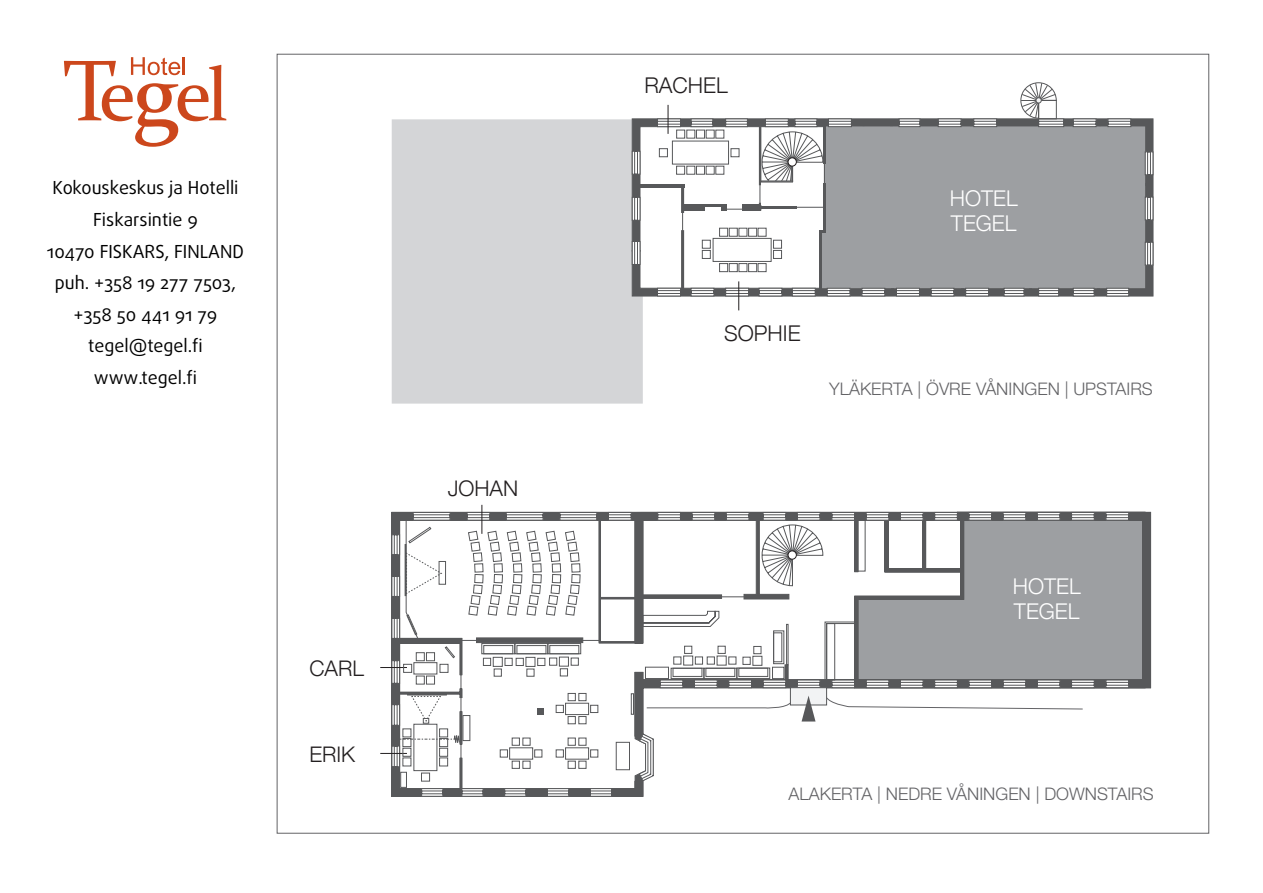
<style>
.page{position:relative;width:1263px;height:893px;background:#fff}
.page>*{position:absolute;margin:0;border:0;box-sizing:border-box;transform-origin:0 0}
.t1{font:300 21.75px/25px "Helvetica Neue";color:#fff}
.t2{font:300 21.75px "Helvetica Neue";color:#231f20}
.t3{font:300 21.45px "Helvetica Neue";color:#231f20}
.t4{font:18px/31.5px "Daxline Pro";color:#000;text-align:center}
.t5{font:300 17.4px "Helvetica Neue LT Std";color:#636366}
</style>
<div class="page">
<svg style="left:64px;top:57px;width:162px;height:90px"></svg>
<svg style="left:392px;top:119px;width:761px;height:285px;fill:#d4d5d7"></svg>
<svg style="left:632px;top:119px;width:521px;height:177px"></svg>
<div style="left:765px;top:237px;width:8px;height:8px;border:1px solid #fff;border-radius:50%"></div>
<svg style="left:1094px;top:512px;width:57px;height:177px"></svg>
<svg style="left:1105px;top:680px;width:24px;height:8px"></svg>
<svg style="left:1105px;top:512px;width:24px;height:8px"></svg>
<hr style="left:639px;top:184px;width:45px;height:4px;background:#57585a">
<hr style="left:681px;top:184px;width:3px;height:29px;background:#57585a">
<hr style="left:681px;top:230px;width:3px;height:59px;background:#57585a">
<div style="left:683px;top:205px;width:22px;height:6px;background:#57585a"></div>
<div style="left:742px;top:205px;width:19px;height:6px;background:#57585a"></div>
<hr style="left:683px;top:205px;width:39px;height:2px;background:#57585a">
<hr style="left:961px;top:232px;width:3px;height:57px;background:#57585a">
<hr style="left:891px;top:232px;width:2px;height:57px;background:#57585a">
<hr style="left:1029px;top:232px;width:3px;height:57px;background:#57585a">
<hr style="left:1097px;top:232px;width:3px;height:57px;background:#57585a">
<svg style="left:722px;top:205px;width:20px;height:6px"></svg>
<svg style="left:682px;top:213px;width:1px;height:17px"></svg>
<svg style="left:702px;top:240px;width:9px;height:19px"></svg>
<div style="left:713px;top:238px;width:58px;height:24px;border:1px solid #57585a"></div>
<div style="left:729px;top:263px;width:8px;height:9px;border:1px solid #57585a"></div>
<div style="left:719px;top:263px;width:9px;height:9px;border:1px solid #57585a"></div>
<div style="left:748px;top:263px;width:9px;height:9px;border:1px solid #57585a"></div>
<div style="left:739px;top:263px;width:8px;height:9px;border:1px solid #57585a"></div>
<div style="left:758px;top:263px;width:8px;height:9px;border:1px solid #57585a"></div>
<div style="left:729px;top:228px;width:8px;height:8px;border:1px solid #57585a"></div>
<div style="left:719px;top:228px;width:9px;height:8px;border:1px solid #57585a"></div>
<div style="left:748px;top:228px;width:9px;height:8px;border:1px solid #57585a"></div>
<div style="left:739px;top:228px;width:8px;height:8px;border:1px solid #57585a"></div>
<div style="left:758px;top:228px;width:8px;height:8px;border:1px solid #57585a"></div>
<div style="left:672px;top:141px;width:57px;height:23px;border:1px solid #57585a"></div>
<div style="left:659px;top:149px;width:9px;height:8px;border:1px solid #57585a"></div>
<div style="left:731px;top:149px;width:8px;height:8px;border:1px solid #57585a"></div>
<div style="left:696px;top:130px;width:9px;height:8px;border:1px solid #57585a"></div>
<div style="left:696px;top:166px;width:9px;height:8px;border:1px solid #57585a"></div>
<div style="left:706px;top:130px;width:8px;height:8px;border:1px solid #57585a"></div>
<div style="left:706px;top:166px;width:8px;height:8px;border:1px solid #57585a"></div>
<div style="left:716px;top:166px;width:8px;height:8px;border:1px solid #57585a"></div>
<div style="left:676px;top:130px;width:9px;height:8px;border:1px solid #57585a"></div>
<div style="left:687px;top:166px;width:8px;height:8px;border:1px solid #57585a"></div>
<div style="left:676px;top:166px;width:9px;height:8px;border:1px solid #57585a"></div>
<svg style="left:773px;top:240px;width:9px;height:19px"></svg>
<svg style="left:380px;top:505px;width:714px;height:292px"></svg>
<div style="left:403px;top:664px;width:9px;height:8px;border:1px solid #57585a"></div>
<div style="left:440px;top:664px;width:8px;height:8px;border:1px solid #57585a"></div>
<div style="left:416px;top:652px;width:8px;height:9px;border:1px solid #57585a"></div>
<div style="left:426px;top:652px;width:9px;height:9px;border:1px solid #57585a"></div>
<div style="left:819px;top:126px;width:326px;height:162px;background:#9d9fa2"></div>
<svg style="left:691px;top:119px;width:22px;height:8px"></svg>
<svg style="left:725px;top:119px;width:23px;height:8px"></svg>
<svg style="left:899px;top:119px;width:21px;height:8px"></svg>
<svg style="left:938px;top:119px;width:23px;height:8px"></svg>
<svg style="left:973px;top:119px;width:24px;height:8px"></svg>
<svg style="left:1073px;top:119px;width:23px;height:8px"></svg>
<svg style="left:1107px;top:119px;width:24px;height:8px"></svg>
<svg style="left:1020px;top:82px;width:44px;height:45px"></svg>
<svg style="left:657px;top:105px;width:24px;height:29px"></svg>
<svg style="left:657px;top:288px;width:24px;height:8px"></svg>
<svg style="left:691px;top:288px;width:23px;height:8px"></svg>
<svg style="left:759px;top:288px;width:23px;height:8px"></svg>
<svg style="left:792px;top:288px;width:24px;height:8px"></svg>
<svg style="left:827px;top:288px;width:23px;height:8px"></svg>
<svg style="left:861px;top:288px;width:24px;height:8px"></svg>
<svg style="left:896px;top:288px;width:24px;height:8px"></svg>
<svg style="left:931px;top:288px;width:23px;height:8px"></svg>
<svg style="left:965px;top:288px;width:24px;height:8px"></svg>
<svg style="left:1004px;top:288px;width:20px;height:8px"></svg>
<svg style="left:1038px;top:288px;width:21px;height:8px"></svg>
<svg style="left:1073px;top:288px;width:21px;height:8px"></svg>
<svg style="left:1106px;top:288px;width:23px;height:8px"></svg>
<svg style="left:725px;top:281px;width:24px;height:29px"></svg>
<svg style="left:1145px;top:242px;width:8px;height:23px"></svg>
<svg style="left:1145px;top:197px;width:8px;height:23px"></svg>
<svg style="left:1145px;top:152px;width:8px;height:23px"></svg>
<svg style="left:632px;top:241px;width:8px;height:24px"></svg>
<svg style="left:632px;top:197px;width:8px;height:24px"></svg>
<svg style="left:632px;top:151px;width:8px;height:24px"></svg>
<hr style="left:823px;top:184px;width:2px;height:46px;background:#57585a">
<svg style="left:819px;top:230px;width:36px;height:24px"></svg>
<hr style="left:819px;top:232px;width:2px;height:57px;background:#57585a">
<svg style="left:759px;top:119px;width:93px;height:92px"></svg>
<p class="t4" style="left:47px;top:172px;width:198px">Kokouskeskus ja Hotelli<br>Fiskarsintie 9<br>10470 FISKARS, FINLAND puh. +358 19 277 7503, +358 50 441 91 79 tegel@tegel.fi www.tegel.fi</p>
<p class="t3" style="left:309px;top:651px;width:56px">CARL</p>
<p class="t3" style="left:309px;top:736px;width:47px">ERIK</p>
<p class="t3" style="left:448px;top:471px;width:72px">JOHAN</p>
<p class="t2" style="left:644px;top:68px;width:85px">RACHEL</p>
<p class="t1" style="left:950px;top:184px;width:69px">HOTEL<br>TEGEL</p>
<p class="t2" style="left:724px;top:316px;width:78px">SOPHIE</p>
<p class="t5" style="left:829px;top:378px;width:325px">YLÄKERTA | ÖVRE VÅNINGEN | UPSTAIRS</p>
<p class="t1" style="left:1013px;top:572px;width:69px">HOTEL<br>TEGEL</p>
<p class="t5" style="left:788px;top:783px;width:367px">ALAKERTA | NEDRE VÅNINGEN | DOWNSTAIRS</p>
</div>
